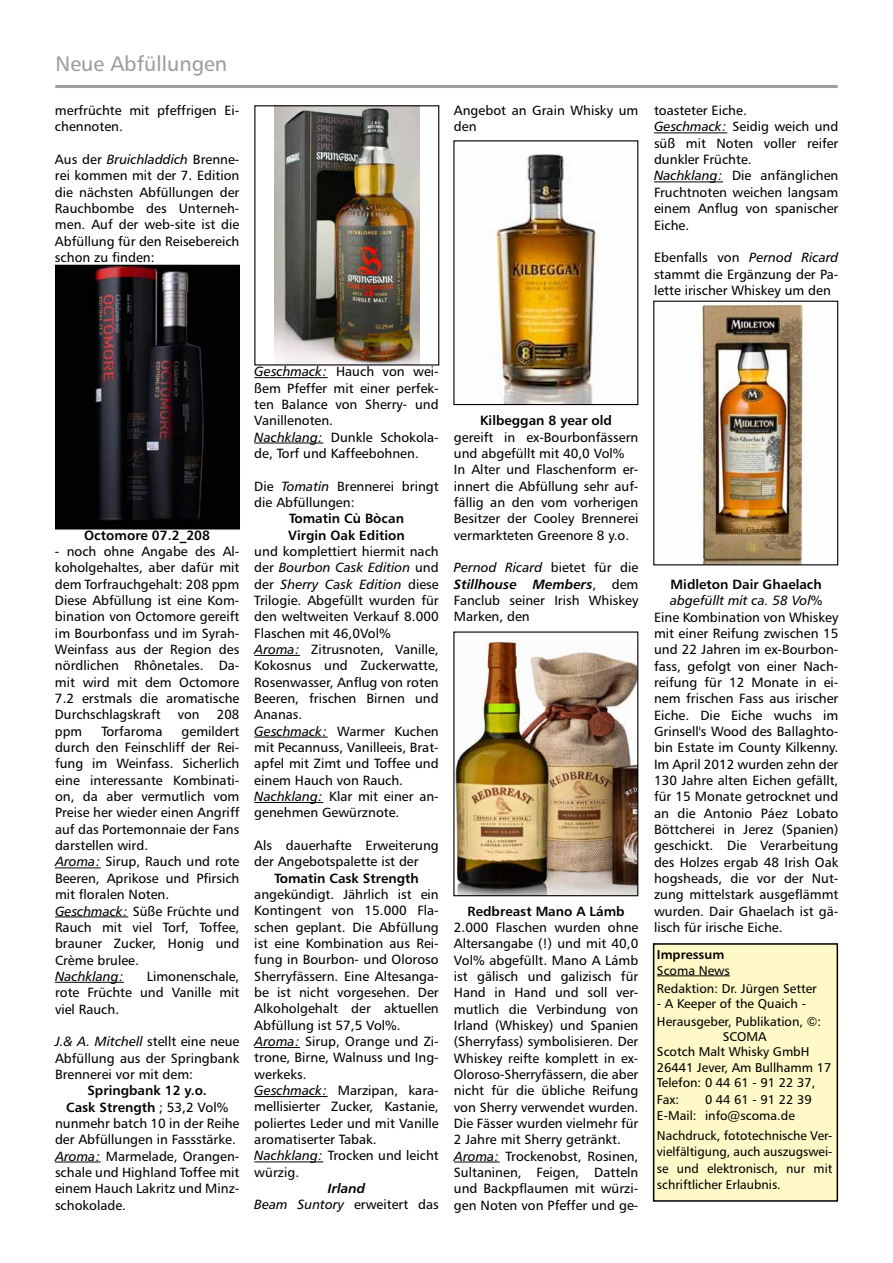
<style>
.page{position:relative;width:893px;height:1263px;background:#fff}
.page>*{position:absolute;margin:0;border:0;box-sizing:border-box;transform-origin:0 0}
.t1{font:21px "Frutiger A";color:#9c9e9f}
.t2{font:13.35px/16.4px "Frutiger A";color:#000}
.t3{font:13.35px/16.4px "Frutiger Bold A";color:#000;text-align:center}
.t4{font:13.35px/16.4px "Frutiger Italic A";color:#000}
.t5{font:13.35px "Frutiger Bold Italic A";color:#000}
.t6{font:12.75px/16.5px "Frutiger A";color:#000}
.t7{font:12.75px "Frutiger Bold A";color:#000}
.s1{font-family:"Frutiger Italic A"}
.s2{font-family:"Frutiger A"}
</style>
<div class="page">
<hr style="left:55px;top:85px;width:783px;height:3px;background:#9c9e9f">
<div style="left:654px;top:944px;width:183px;height:257px;background:#fff9c7"></div>
<div style="left:653px;top:943px;width:185px;height:259px;border:2px solid #000"></div>
<hr style="left:657px;top:975px;width:73px;height:1px;background:#000">
<hr style="left:55px;top:867px;width:46px;height:1px;background:#000">
<hr style="left:55px;top:916px;width:73px;height:1px;background:#000">
<hr style="left:55px;top:982px;width:69px;height:1px;background:#000">
<hr style="left:55px;top:1161px;width:46px;height:1px;background:#000">
<img style="left:455px;top:641px;width:181px;height:253px">
<div style="left:453px;top:631px;width:185px;height:265px;border:1px solid #000"></div>
<img style="left:699px;top:303px;width:106px;height:260px">
<div style="left:653px;top:301px;width:185px;height:264px;border:1px solid #000"></div>
<img style="left:57px;top:267px;width:181px;height:260px">
<div style="left:55px;top:265px;width:185px;height:264px;border:1px solid #000"></div>
<hr style="left:254px;top:377px;width:74px;height:1px;background:#000">
<hr style="left:254px;top:443px;width:69px;height:1px;background:#000">
<hr style="left:254px;top:655px;width:46px;height:1px;background:#000">
<hr style="left:254px;top:737px;width:74px;height:1px;background:#000">
<hr style="left:254px;top:802px;width:69px;height:1px;background:#000">
<hr style="left:254px;top:1047px;width:46px;height:1px;background:#000">
<hr style="left:254px;top:1096px;width:74px;height:1px;background:#000">
<hr style="left:254px;top:1161px;width:69px;height:1px;background:#000">
<hr style="left:454px;top:1161px;width:46px;height:1px;background:#000">
<hr style="left:654px;top:132px;width:73px;height:1px;background:#000">
<hr style="left:654px;top:181px;width:69px;height:1px;background:#000">
<img style="left:274px;top:107px;width:145px;height:256px">
<div style="left:254px;top:105px;width:185px;height:260px;border:1px solid #000"></div>
<img style="left:491px;top:154px;width:108px;height:249px">
<h1 class="t1" style="left:56px;top:51px;width:173px">Neue Abfüllungen</h1>
<p class="t2" style="left:55px;top:102px;width:186px">merfrüchte mit pfeffrigen Ei&shy;chennoten.</p>
<p class="t2" style="left:55px;top:151px;width:186px;text-align:justify">Aus der <span class="s1">Bruichladdich</span> Brenne&shy;rei kommen mit der 7. Edition die nächsten Abfüllungen der Rauchbombe des Unterneh&shy;men. Auf der web-site ist die Abfüllung für den Reisebereich schon zu finden:</p>
<p class="t2" style="left:454px;top:102px;width:186px">Angebot an Grain Whisky um den</p>
<p class="t2" style="left:654px;top:102px;width:186px">toasteter Eiche.<br><span class="s1">Geschmack:</span> Seidig weich und süß mit Noten voller reifer dunkler Früchte.<br><span class="s1">Nachklang:</span> Die anfänglichen<br>Fruchtnoten weichen langsam einem Anflug von spanischer<br>Eiche.</p>
<p class="t2" style="left:654px;top:249px;width:186px;text-align:justify">Ebenfalls von <span class="s1">Pernod Ricard </span>stammt die Ergänzung der Pa&shy;lette irischer Whiskey um den</p>
<p class="t3" style="left:84px;top:527px;width:127px">Octomore 07.2_208</p>
<p class="t2" style="left:55px;top:543px;width:186px;text-align:justify">- noch ohne Angabe des Al&shy;koholgehaltes, aber dafür mit dem Torfrauchgehalt: 208 ppm Diese Abfüllung ist eine Kom&shy;bination von Octomore gereift im Bourbonfass und im Syrah-Weinfass aus der Region des nördlichen Rhônetales. Da&shy;mit wird mit dem Octomore 7.2 erstmals die aromatische Durchschlagskraft</p>
<p class="t2" style="left:178px;top:706px;width:23px">von</p>
<p class="t2" style="left:217px;top:706px;width:24px">208</p>
<p class="t2" style="left:55px;top:723px;width:29px">ppm</p>
<p class="t2" style="left:101px;top:723px;width:63px">Torfaroma</p>
<p class="t2" style="left:55px;top:723px;width:186px;text-indent:127px">gemildert durch den Feinschliff der Rei&shy;fung im Weinfass. Sicherlich eine interessante Kombinati&shy;on, da aber vermutlich vom<br>Preise her wieder einen Angriff auf das Portemonnaie der Fans darstellen wird.<br><span class="s1">Aroma:</span> Sirup, Rauch und rote<br>Beeren, Aprikose und Pfirsich mit floralen Noten.<br><span class="s1">Geschmack:</span> Süße Früchte und<br>Rauch mit viel Torf, Toffee, brauner Zucker, Honig und<br>Crème brulee.</p>
<p class="t4" style="left:55px;top:968px;width:71px">Nachklang:</p>
<p class="t2" style="left:55px;top:968px;width:186px;text-align:justify;text-indent:92px">Limonenschale, rote Früchte und Vanille mit viel Rauch.</p>
<p class="t2" style="left:55px;top:1033px;width:186px;text-align:justify"><span class="s1">J.&amp; A. Mitchell</span> stellt eine neue Abfüllung aus der Springbank Brennerei vor mit dem:</p>
<p class="t3" style="left:66px;top:1082px;width:164px">Springbank 12 y.o.<br>Cask Strength <span class="s2">; 53,2 Vol%</span></p>
<p class="t2" style="left:55px;top:1115px;width:186px">nunmehr batch 10 in der Reihe der Abfüllungen in Fassstärke.<br><span class="s1">Aroma:</span> Marmelade, Orangen&shy;schale und Highland Toffee mit einem Hauch Lakritz und Minz&shy;schokolade.</p>
<p class="t2" style="left:254px;top:363px;width:186px"><span class="s1">Geschmack:</span> Hauch von wei&shy;ßem Pfeffer mit einer perfek&shy;ten Balance von Sherry- und<br>Vanillenoten.<br><span class="s1">Nachklang:</span> Dunkle Schokola&shy;de, Torf und Kaffeebohnen.</p>
<p class="t2" style="left:254px;top:477px;width:186px">Die <span class="s1">Tomatin</span> Brennerei bringt die Abfüllungen:</p>
<p class="t3" style="left:288px;top:510px;width:118px;text-align:left">Tomatin Cù Bòcan<br>Virgin Oak Edition</p>
<p class="t2" style="left:254px;top:543px;width:186px">und komplettiert hiermit nach</p>
<p class="t4" style="left:254px;top:559px;width:186px"><span class="s2">der</span> Bourbon Cask Edition <span class="s2">und der</span> Sherry Cask Edition <span class="s2">diese</span></p>
<p class="t2" style="left:254px;top:592px;width:186px">Trilogie. Abgefüllt wurden für den weltweiten Verkauf 8.000<br>Flaschen mit 46,0Vol%<br><span class="s1">Aroma:</span> Zitrusnoten, Vanille,<br>Kokosnus und Zuckerwatte,<br>Rosenwasser, Anflug von roten<br>Beeren, frischen Birnen und<br>Ananas.<br><span class="s1">Geschmack:</span> Warmer Kuchen mit Pecannuss, Vanilleeis, Brat&shy;apfel mit Zimt und Toffee und einem Hauch von Rauch.<br><span class="s1">Nachklang:</span> Klar mit einer an&shy;genehmen Gewürznote.</p>
<p class="t2" style="left:254px;top:837px;width:186px">Als dauerhafte Erweiterung der Angebotspalette ist der</p>
<p class="t3" style="left:274px;top:869px;width:146px">Tomatin Cask Strength</p>
<p class="t2" style="left:254px;top:886px;width:186px">angekündigt. Jährlich ist ein<br>Kontingent von 15.000 Fla&shy;schen geplant. Die Abfüllung ist eine Kombination aus Rei&shy;fung in Bourbon- und Oloroso<br>Sherryfässern. Eine Altesanga&shy;be ist nicht vorgesehen. Der<br>Alkoholgehalt der aktuellen<br>Abfüllung ist 57,5 Vol%.<br><span class="s1">Aroma:</span> Sirup, Orange und Zi&shy;trone, Birne, Walnuss und Ing&shy;werkeks.<br><span class="s1">Geschmack:</span> Marzipan, kara&shy;mellisierter Zucker, Kastanie, poliertes Leder und mit Vanille aromatiserter Tabak.<br><span class="s1">Nachklang:</span> Trocken und leicht würzig.</p>
<p class="t5" style="left:328px;top:1180px;width:39px">Irland</p>
<p class="t2" style="left:254px;top:1196px;width:186px"><span class="s1">Beam Suntory</span> erweitert das</p>
<p class="t3" style="left:480px;top:412px;width:133px">Kilbeggan 8 year old</p>
<p class="t2" style="left:454px;top:429px;width:186px">gereift in ex-Bourbonfässern und abgefüllt mit 40,0 Vol%<br>In Alter und Flaschenform er&shy;innert die Abfüllung sehr auf&shy;fällig an den vom vorherigen<br>Besitzer der Cooley Brennerei vermarkteten Greenore 8 y.o.</p>
<p class="t4" style="left:454px;top:559px;width:186px">Pernod Ricard <span class="s2">bietet für die</span></p>
<p class="t5" style="left:454px;top:575px;width:186px">Stillhouse Members<span class="s2">, dem</span></p>
<p class="t2" style="left:454px;top:592px;width:186px">Fanclub seiner Irish Whiskey<br>Marken, den</p>
<p class="t3" style="left:468px;top:902px;width:159px">Redbreast Mano A Lámb</p>
<p class="t2" style="left:454px;top:919px;width:186px">2.000 Flaschen wurden ohne<br>Altersangabe (!) und mit 40,0<br>Vol% abgefüllt. Mano A Lámb ist gälisch und galizisch für<br>Hand in Hand und soll ver&shy;mutlich die Verbindung von<br>Irland (Whiskey) und Spanien (Sherryfass) symbolisieren. Der<br>Whiskey reifte komplett in ex-<br>Oloroso-Sherryfässern, die aber nicht für die übliche Reifung von Sherry verwendet wurden.<br>Die Fässer wurden vielmehr für<br>2 Jahre mit Sherry getränkt.<br><span class="s1">Aroma:</span> Trockenobst, Rosinen,<br>Sultaninen, Feigen, Datteln und Backpflaumen mit würzi&shy;gen Noten von Pfeffer und ge-</p>
<p class="t3" style="left:671px;top:576px;width:153px">Midleton Dair Ghaelach</p>
<p class="t4" style="left:670px;top:592px;width:154px">abgefüllt mit ca. 58 Vol%</p>
<p class="t2" style="left:654px;top:608px;width:186px;text-align:justify">Eine Kombination von Whiskey mit einer Reifung zwischen 15 und 22 Jahren im ex-Bourbon&shy;fass, gefolgt von einer Nach&shy;reifung für 12 Monate in ei&shy;nem frischen Fass aus irischer Eiche. Die Eiche wuchs im Grinsell's Wood des Ballaghto&shy;bin Estate im County Kilkenny.<br>Im April 2012 wurden zehn der 130 Jahre alten Eichen gefällt, für 15 Monate getrocknet und an die Antonio Páez Lobato Böttcherei in Jerez (Spanien) geschickt. Die Verarbeitung des Holzes ergab 48 Irish Oak hogsheads, die vor der Nut&shy;zung mittelstark ausgeflämmt wurden. Dair Ghaelach ist gä&shy;lisch für irische Eiche.</p>
<p class="t7" style="left:657px;top:947px;width:69px">Impressum</p>
<p class="t6" style="left:657px;top:961px;width:161px;line-height:18px">Scoma News<br>Redaktion: Dr. Jürgen Setter</p>
<p class="t6" style="left:657px;top:994px;width:166px;line-height:18px">- A Keeper of the Quaich -<br>Herausgeber, Publikation, ©:</p>
<p class="t6" style="left:657px;top:1029px;width:176px;line-height:15.3px;text-indent:66px">SCOMA<br>Scotch Malt Whisky GmbH<br>26441 Jever, Am Bullhamm 17<br>Telefon: 0 44 61 - 91 22 37,</p>
<p class="t6" style="left:657px;top:1090px;width:24px">Fax:</p>
<p class="t6" style="left:657px;top:1090px;width:156px;text-indent:48px">0 44 61 - 91 22 39<br>E-Mail: info@scoma.de</p>
<p class="t6" style="left:657px;top:1126px;width:177px;text-align:justify">Nachdruck, fototechnische Ver&shy;vielfältigung, auch auszugswei&shy;se und elektronisch, nur mit schriftlicher Erlaubnis.</p>
</div>
